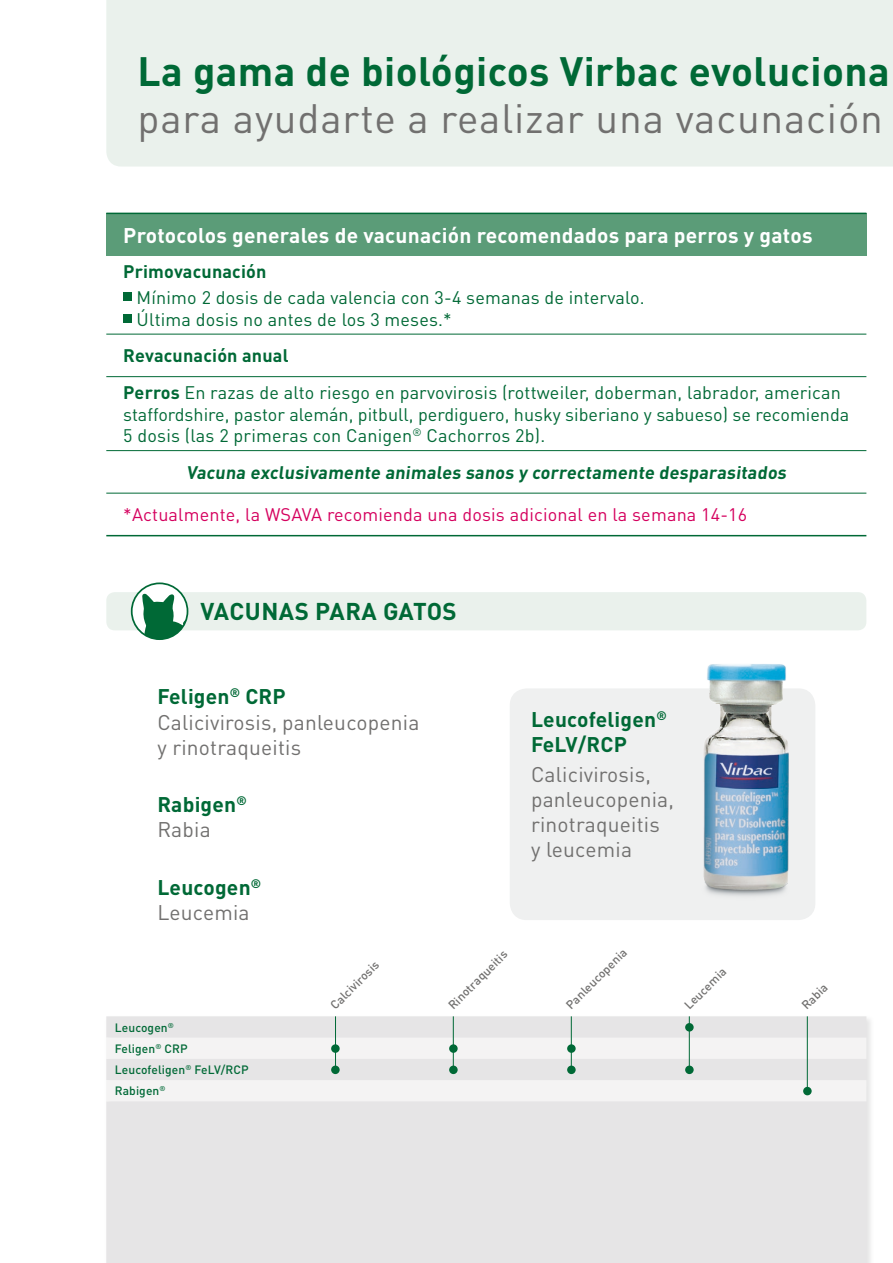
<style>
.page{position:relative;width:893px;height:1263px;background:#fff}
.page>*{position:absolute;margin:0;border:0;box-sizing:border-box;transform-origin:0 0}
.t1{font:700 40.5px "DINOT";letter-spacing:.01em;color:#006936}
.t2{font:40.5px "DINOT";letter-spacing:.02em;color:#71706f}
.t3{font:700 24px "DINOT";letter-spacing:.02em;color:#006936}
.t4{font:21px/25.2px "DINOT";letter-spacing:.01em;color:#71706f}
.t5{font:700 21px "DINOT";letter-spacing:.01em;color:#fff}
.t6{font:700 21px/25.2px "DINOT";letter-spacing:.01em;color:#006936}
.t7{font:18px/21.6px "DINOT";letter-spacing:.01em;color:#006936}
.t8{font:700 18px "DINOT";letter-spacing:.01em;color:#006936}
.t9{font:18px "DINOT";letter-spacing:.01em;color:#d5005e}
.t10{font:500 12px "DINOT";color:#71706f}
.t11{font:500 12px/21.3px "DINOT";letter-spacing:.01em;color:#006936}
.s1{font-weight:700}
.s2{font-weight:700;color:#006936}
.s3{font-weight:400;color:#71706f}
</style>
<div class="page">
<div style="left:106px;top:0;width:787px;height:167px;background:#eaf1ec"></div>
<div style="left:106px;top:213px;width:760px;height:43px;background:#5b9c78"></div>
<hr style="left:106px;top:334px;width:760px;height:1px;background:#006936">
<hr style="left:106px;top:376px;width:760px;height:1px;background:#006936">
<hr style="left:106px;top:450px;width:760px;height:1px;background:#006936">
<hr style="left:106px;top:493px;width:760px;height:1px;background:#006936">
<hr style="left:106px;top:535px;width:760px;height:1px;background:#006936">
<hr style="left:106px;top:213px;width:760px;height:1px;background:#006936">
<div style="left:123px;top:292px;width:9px;height:9px;background:#006936"></div>
<div style="left:123px;top:314px;width:9px;height:9px;background:#006936"></div>
<div style="left:106px;top:592px;width:760px;height:38px;background:#eaf1ec;border-radius:9px"></div>
<svg style="left:132px;top:583px;width:56px;height:56px"></svg>
<svg style="left:142px;top:593px;width:46px;height:46px;background:#5fa181"></svg>
<div style="left:131px;top:582px;width:57px;height:58px;border:2px solid #006936;border-radius:50%"></div>
<div style="left:510px;top:688px;width:305px;height:232px;background:#eff0f0;border-radius:17px"></div>
<div style="left:106px;top:1016px;width:760px;height:247px;background:#e6e5e6"></div>
<svg style="left:106px;top:1037px;width:760px;height:64px;fill:#f4f3f3"></svg>
<div style="left:685px;top:1023px;width:9px;height:8px;background:#006936;border-radius:50%"></div>
<div style="left:331px;top:1044px;width:9px;height:9px;background:#006936;border-radius:50%"></div>
<div style="left:449px;top:1044px;width:9px;height:9px;background:#006936;border-radius:50%"></div>
<div style="left:567px;top:1044px;width:9px;height:9px;background:#006936;border-radius:50%"></div>
<svg style="left:331px;top:1065px;width:9px;height:9px"></svg>
<svg style="left:449px;top:1065px;width:9px;height:9px"></svg>
<svg style="left:567px;top:1065px;width:9px;height:9px"></svg>
<svg style="left:685px;top:1065px;width:9px;height:9px"></svg>
<div style="left:803px;top:1087px;width:9px;height:8px;background:#006936;border-radius:50%"></div>
<hr style="left:335px;top:1016px;width:1px;height:54px;background:#006936">
<hr style="left:453px;top:1016px;width:1px;height:54px;background:#006936">
<hr style="left:571px;top:1016px;width:1px;height:54px;background:#006936">
<hr style="left:689px;top:1016px;width:1px;height:54px;background:#006936">
<hr style="left:807px;top:1016px;width:1px;height:75px;background:#006936">
<img style="left:703px;top:664px;width:86px;height:232px">
<h1 class="t1" style="left:137px;top:45px;width:754px">La gama de biológicos Virbac evoluciona</h1>
<h1 class="t2" style="left:137px;top:93px;width:747px">para ayudarte a realizar una vacunación</h1>
<p class="t5" style="left:123px;top:221px;width:691px">Protocolos generales de vacunación recomendados para perros y gatos</p>
<p class="t8" style="left:123px;top:260px;width:145px">Primovacunación</p>
<p class="t7" style="left:137px;top:286px;width:510px">Mínimo 2 dosis de cada valencia con 3-4 semanas de intervalo.<br>Última dosis no antes de los 3 meses.*</p>
<p class="t7" style="left:123px;top:337px;width:719px;line-height:36.6px"><span class="s1">Revacunación anual<br>Perros</span> En razas de alto riesgo en parvovirosis (rottweiler, doberman, labrador, american</p>
<p class="t7" style="left:123px;top:403px;width:727px">staffordshire, pastor alemán, pitbull, perdiguero, husky siberiano y sabueso) se recomienda<br>5 dosis (las 2 primeras con Canigen<sup>®</sup> Cachorros 2b).</p>
<p class="t8" style="left:186px;top:460px;width:604px">Vacuna exclusivamente animales sanos y correctamente desparasitados</p>
<p class="t9" style="left:123px;top:503px;width:625px">*Actualmente, la WSAVA recomienda una dosis adicional en la semana 14-16</p>
<h2 class="t3" style="left:200px;top:595px;width:258px">VACUNAS PARA GATOS</h2>
<p class="t4" style="left:157px;top:684px;width:264px"><span class="s2">Feligen</span><sup>®</sup> <span class="s2">CRP<br></span>Calicivirosis, panleucopenia y rinotraqueitis</p>
<p class="t6" style="left:157px;top:791px;width:91px">Rabigen<sup>®<br></sup><span class="s3">Rabia</span></p>
<p class="t6" style="left:157px;top:874px;width:105px">Leucogen<sup>®<br></sup><span class="s3">Leucemia</span></p>
<p class="t6" style="left:531px;top:706px;width:137px">Leucofeligen<sup>®<br></sup>FeLV/RCP</p>
<p class="t4" style="left:531px;top:761px;width:145px">Calicivirosis, panleucopenia, rinotraqueitis y leucemia</p>
<p class="t11" style="left:115px;top:1016px;width:135px">Leucogen<sup>®<br></sup>Feligen<sup>®</sup> CRP<br>Leucofeligen<sup>®</sup> FeLV/RCP<br>Rabigen<sup>®</sup></p>
<p class="t10" style="left:327px;top:1002px;width:64px;rotate:-45deg">Calcivirosis</p>
<p class="t10" style="left:445px;top:1002px;width:79px;rotate:-45deg">Rinotraqueitis</p>
<p class="t10" style="left:563px;top:1002px;width:82px;rotate:-45deg">Panleucopenia</p>
<p class="t10" style="left:681px;top:1002px;width:55px;rotate:-45deg">Leucemia</p>
<p class="t10" style="left:798px;top:1002px;width:32px;rotate:-45deg">Rabia</p>
</div>
